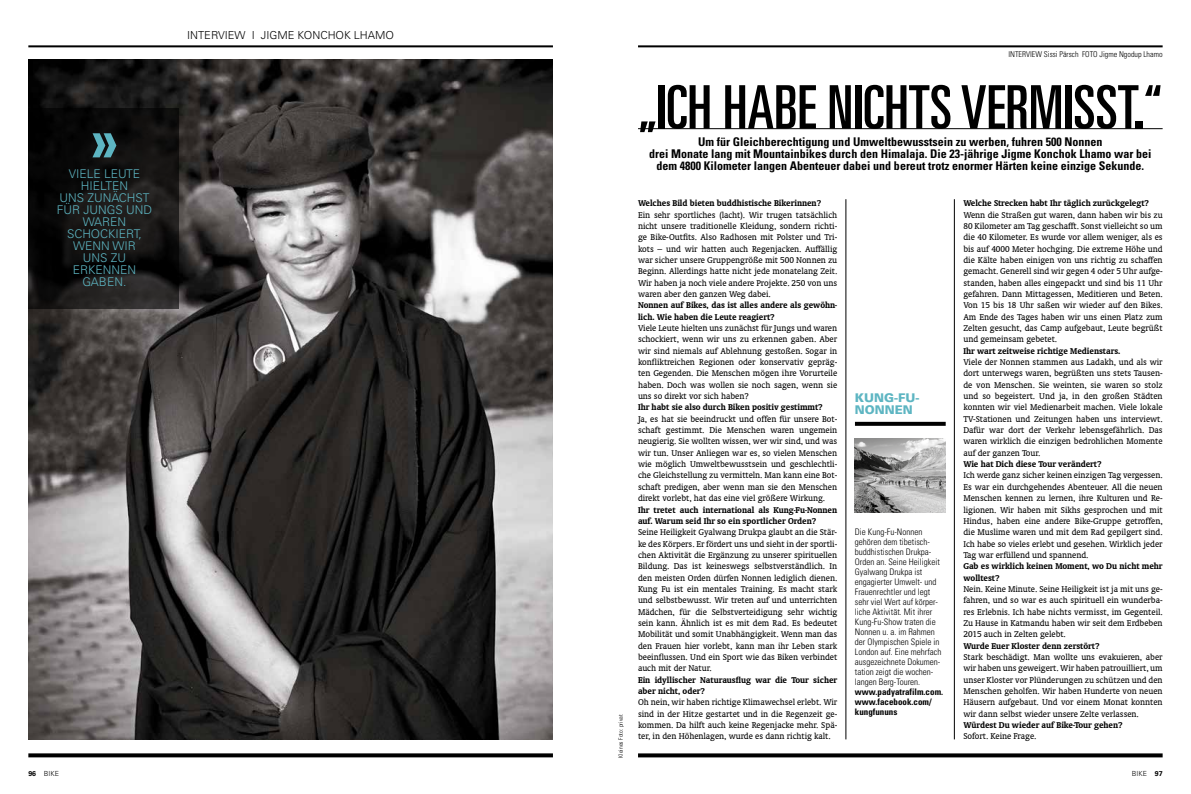
<style>
.page{position:relative;width:1191px;height:794px;background:#fff}
.page>*{position:absolute;margin:0;border:0;box-sizing:border-box;transform-origin:0 0}
.t1{font:ultra-condensed 60px "Univers LT Std";color:#000}
.t2{font:700 condensed 12px/12px "Univers LT Std";color:#000;text-align:center}
.t3{font:300 12px/12px "Univers LT Std";color:#5db5c2;text-align:center}
.t4{font:900 12px/12px "Univers LT Std";color:#5db5c2}
.t5{font:300 11px "Univers LT Std";color:#000}
.t6{font:9.5px/11.3px "Oranda BT";letter-spacing:-.005em;color:#000;text-align:justify}
.t7{font:700 9.5px/11.3px "Oranda BT";letter-spacing:-.005em;color:#000}
.t8{font:300 condensed 9px/10px "Univers LT Std";color:#000}
.t9{font:700 condensed 9px/10px "Univers LT Std";color:#000}
.t10{font:300 condensed 8px "Univers LT Std";color:#000}
.t11{font:300 7px "Univers LT Std";color:#000}
.t12{font:300 condensed 6px "Univers LT Std";letter-spacing:.01em;color:#000}
.s1{font-weight:700}
</style>
<div class="page">
<svg style="left:28px;top:753px;width:525px;height:4px;background:#181818"></svg>
<svg style="left:638px;top:753px;width:524px;height:4px;background:#1a1a1a"></svg>
<hr style="left:28px;top:45px;width:525px;height:2px;background:#000">
<hr style="left:638px;top:45px;width:524px;height:2px;background:#000">
<svg style="left:855px;top:422px;width:90px;height:4px"></svg>
<img style="left:28px;top:60px;width:525px;height:679px">
<hr style="left:845px;top:199px;width:1px;height:540px;background:#000">
<hr style="left:954px;top:199px;width:1px;height:540px;background:#000">
<hr style="left:638px;top:128px;width:524px;height:1px;background:#000">
<img style="left:855px;top:439px;width:90px;height:73px">
<svg style="left:28px;top:109px;width:151px;height:200px;background:#121110"></svg>
<svg style="left:92px;top:133px;width:24px;height:24px"></svg>
<p class="t5" style="left:187px;top:29px;width:208px">INTERVIEW I JIGME KONCHOK LHAMO</p>
<p class="t3" style="left:57px;top:167px;width:97px">VIELE LEUTE<br>HIELTEN<br>UNS ZUNÄCHST<br>FÜR JUNGS UND<br>WAREN<br>SCHOCKIERT,<br>WENN WIR<br>UNS ZU<br>ERKENNEN<br>GABEN.</p>
<p class="t12" style="left:617px;top:757px;width:45px;rotate:-90deg">Kleines Foto: privat</p>
<p class="t10" style="left:1008px;top:49px;width:156px">INTERVIEW Sissi Pärsch FOTO Jigme Ngodup Lhamo</p>
<h1 class="t1" style="left:639px;top:73px;width:523px">„ICH HABE NICHTS VERMISST.“</h1>
<p class="t2" style="left:649px;top:135px;width:503px">Um für Gleichberechtigung und Umweltbewusstsein zu werben, fuhren 500 Nonnen<br>drei Monate lang mit Mountainbikes durch den Himalaja. Die 23-jährige Jigme Konchok Lhamo war bei dem 4800 Kilometer langen Abenteuer dabei und bereut trotz enormer Härten keine einzige Sekunde.</p>
<p class="t7" style="left:963px;top:197px;width:187px">Welche Strecken habt Ihr täglich zurückgelegt?</p>
<p class="t6" style="left:963px;top:209px;width:201px">Wenn die Straßen gut waren, dann haben wir bis zu 80 Kilometer am Tag geschafft. Sonst vielleicht so um die 40 Kilometer. Es wurde vor allem weniger, als es bis auf 4000 Meter hochging. Die extreme Höhe und die Kälte haben einigen von uns richtig zu schaffen gemacht. Generell sind wir gegen 4 oder 5 Uhr aufge&shy;standen, haben alles eingepackt und sind bis 11 Uhr gefahren. Dann Mittagessen, Meditieren und Beten.<br>Von 15 bis 18 Uhr saßen wir wieder auf den Bikes.<br>Am Ende des Tages haben wir uns einen Platz zum Zelten gesucht, das Camp aufgebaut, Leute begrüßt und gemeinsam gebetet.</p>
<p class="t7" style="left:963px;top:345px;width:158px">Ihr wart zeitweise richtige Medienstars.</p>
<p class="t6" style="left:963px;top:356px;width:201px">Viele der Nonnen stammen aus Ladakh, und als wir dort unterwegs waren, begrüßten uns stets Tausen&shy;de von Menschen. Sie weinten, sie waren so stolz und so begeistert. Und ja, in den großen Städten konnten wir viel Medienarbeit machen. Viele lokale TV-Stationen und Zeitungen haben uns interviewt.<br>Dafür war dort der Verkehr lebensgefährlich. Das waren wirklich die einzigen bedrohlichen Momente auf der ganzen Tour.</p>
<p class="t7" style="left:963px;top:458px;width:140px">Wie hat Dich diese Tour verändert?</p>
<p class="t6" style="left:963px;top:470px;width:201px">Ich werde ganz sicher keinen einzigen Tag vergessen.<br>Es war ein durchgehendes Abenteuer. All die neuen Menschen kennen zu lernen, ihre Kulturen und Re&shy;ligionen. Wir haben mit Sikhs gesprochen und mit Hindus, haben eine andere Bike-Gruppe getroffen, die Muslime waren und mit dem Rad gepilgert sind.<br>Ich habe so vieles erlebt und gesehen. Wirklich jeder Tag war erfüllend und spannend.</p>
<p class="t7" style="left:963px;top:560px;width:201px">Gab es wirklich keinen Moment, wo Du nicht mehr wolltest?</p>
<p class="t6" style="left:963px;top:583px;width:201px">Nein. Keine Minute. Seine Heiligkeit ist ja mit uns ge&shy;fahren, und so war es auch spirituell ein wunderba&shy;res Erlebnis. Ich habe nichts vermisst, im Gegenteil.<br>Zu Hause in Katmandu haben wir seit dem Erdbeben 2015 auch in Zelten gelebt.</p>
<p class="t7" style="left:963px;top:640px;width:138px">Wurde Euer Kloster denn zerstört?</p>
<p class="t6" style="left:963px;top:651px;width:201px">Stark beschädigt. Man wollte uns evakuieren, aber wir haben uns geweigert. Wir haben patrouilliert, um unser Kloster vor Plünderungen zu schützen und den Menschen geholfen. Wir haben Hunderte von neuen Häusern aufgebaut. Und vor einem Monat konnten wir dann selbst wieder unsere Zelte verlassen.</p>
<p class="t7" style="left:963px;top:719px;width:161px">Würdest Du wieder auf Bike-Tour gehen?</p>
<p class="t6" style="left:963px;top:730px;width:74px">Sofort. Keine Frage.</p>
<p class="t7" style="left:638px;top:197px;width:185px">Welches Bild bieten buddhistische Bikerinnen?</p>
<p class="t6" style="left:638px;top:209px;width:201px">Ein sehr sportliches (lacht). Wir trugen tatsächlich nicht unsere traditionelle Kleidung, sondern richti&shy;ge Bike-Outfits. Also Radhosen mit Polster und Tri&shy;kots – und wir hatten auch Regenjacken. Auffällig war sicher unsere Gruppengröße mit 500 Nonnen zu Beginn. Allerdings hatte nicht jede monatelang Zeit.<br>Wir haben ja noch viele andere Projekte. 250 von uns waren aber den ganzen Weg dabei.</p>
<p class="t7" style="left:638px;top:299px;width:201px">Nonnen auf Bikes, das ist alles andere als gewöhn&shy;lich. Wie haben die Leute reagiert?</p>
<p class="t6" style="left:638px;top:322px;width:201px">Viele Leute hielten uns zunächst für Jungs und waren schockiert, wenn wir uns zu erkennen gaben. Aber wir sind niemals auf Ablehnung gestoßen. Sogar in konfliktreichen Regionen oder konservativ gepräg&shy;ten Gegenden. Die Menschen mögen ihre Vorurteile haben. Doch was wollen sie noch sagen, wenn sie uns so direkt vor sich haben?</p>
<p class="t7" style="left:638px;top:401px;width:186px">Ihr habt sie also durch Biken positiv gestimmt?</p>
<p class="t6" style="left:638px;top:413px;width:201px">Ja, es hat sie beeindruckt und offen für unsere Bot&shy;schaft gestimmt. Die Menschen waren ungemein neugierig. Sie wollten wissen, wer wir sind, und was wir tun. Unser Anliegen war es, so vielen Menschen wie möglich Umweltbewusstsein und geschlechtli&shy;che Gleichstellung zu vermitteln. Man kann eine Bot&shy;schaft predigen, aber wenn man sie den Menschen direkt vorlebt, hat das eine viel größere Wirkung.</p>
<p class="t7" style="left:638px;top:504px;width:201px">Ihr tretet auch international als Kung-Fu-Nonnen auf. Warum seid Ihr so ein sportlicher Orden?</p>
<p class="t6" style="left:638px;top:526px;width:201px">Seine Heiligkeit Gyalwang Drukpa glaubt an die Stär&shy;ke des Körpers. Er fördert uns und sieht in der sportli&shy;chen Aktivität die Ergänzung zu unserer spirituellen Bildung. Das ist keineswegs selbstverständlich. In den meisten Orden dürfen Nonnen lediglich dienen.<br>Kung Fu ist ein mentales Training. Es macht stark und selbstbewusst. Wir treten auf und unterrichten Mädchen, für die Selbstverteidigung sehr wichtig sein kann. Ähnlich ist es mit dem Rad. Es bedeutet Mobilität und somit Unabhängigkeit. Wenn man das den Frauen hier vorlebt, kann man ihr Leben stark beeinflussen. Und ein Sport wie das Biken verbindet auch mit der Natur.</p>
<p class="t7" style="left:638px;top:674px;width:201px">Ein idyllischer Naturausflug war die Tour sicher aber nicht, oder?</p>
<p class="t6" style="left:638px;top:696px;width:201px">Oh nein, wir haben richtige Klimawechsel erlebt. Wir sind in der Hitze gestartet und in die Regenzeit ge&shy;kommen. Da hilft auch keine Regenjacke mehr. Spä&shy;ter, in den Höhenlagen, wurde es dann richtig kalt.</p>
<p class="t4" style="left:855px;top:391px;width:66px">KUNG-FU-<br>NONNEN</p>
<p class="t8" style="left:855px;top:527px;width:88px">Die Kung-Fu-Nonnen gehören dem tibetisch&shy;buddhistischen Drukpa-<br>Orden an. Seine Heiligkeit<br>Gyalwang Drukpa ist engagierter Umwelt- und<br>Frauenrechtler und legt sehr viel Wert auf körper&shy;liche Aktivität. Mit ihrer<br>Kung-Fu-Show traten die<br>Nonnen u. a. im Rahmen der Olympischen Spiele in<br>London auf. Eine mehrfach ausgezeichnete Dokumen&shy;tation zeigt die wochen&shy;langen Berg-Touren.</p>
<p class="t9" style="left:855px;top:687px;width:90px">www.padyatrafilm.com. www.facebook.com/ kungfununs</p>
<p class="t11" style="left:28px;top:769px;width:32px"><span class="s1">96</span> BIKE</p>
<p class="t11" style="left:1131px;top:769px;width:32px">BIKE <span class="s1">97</span></p>
</div>
